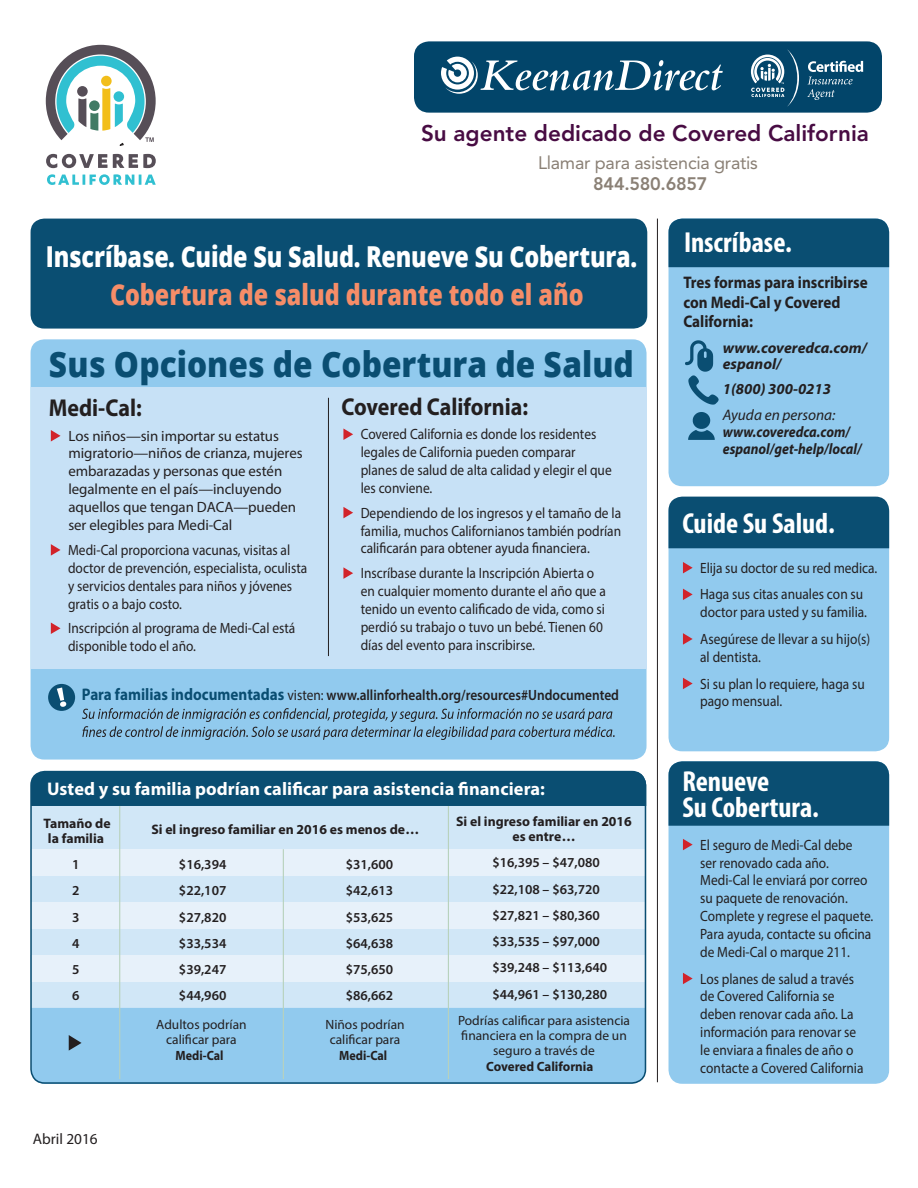
<style>
.page{position:relative;width:918px;height:1188px;background:#fff}
.page>*{position:absolute;margin:0;border:0;box-sizing:border-box;transform-origin:0 0}
.t1{font:800 35.1px "Open Sans";color:#0a4e72;scale:.9 1}
.t2{font:700 condensed 29.1px/26px "Myriad Pro";color:#fff}
.t3{font:800 28.8px "Open Sans";letter-spacing:-.005em;color:#fff;scale:.81 1}
.t4{font:800 28.8px "Open Sans";color:#f68d68;scale:.81 1}
.t5{font:700 24.45px "Myriad Pro";color:#231f20;scale:.9 1}
.t6{font:800 22.5px "Avenir LT Std";color:#480c43}
.t7{font:700 18.3px "Myriad Pro";letter-spacing:.005em;color:#fff}
.t8{font:18px "Avenir LT Std";letter-spacing:-.015em;color:#8a8075}
.t9{font:800 18px "Avenir LT Std";letter-spacing:-.015em;color:#8a8075}
.t10{font:700 16.8px/19.8px "Myriad Pro";color:#231f20;scale:.9 1}
.t11{font:italic 700 15.3px/16.8px "Myriad Pro";color:#231f20;scale:.9 1}
.t12{font:italic 700 15.3px/16.8px "Myriad Pro";color:#231f20}
.t13{font:italic 15.3px "Myriad Pro";color:#231f20}
.t14{font:15.3px "Myriad Pro";color:#231f20}
.t15{font:14.85px/17.9px "Myriad Pro";color:#231f20;scale:.9 1}
.t16{font:14.85px/17.9px "Myriad Pro";color:#231f20}
.t17{font:600 14.85px "Myriad Pro";color:#231f20;scale:.9 1}
.t18{font:600 13.8px/26.2px "Myriad Pro";color:#231f20;text-align:justify}
.t19{font:700 13.8px/15.3px "Myriad Pro";color:#231f20;text-align:center}
.t20{font:13.5px/15.3px "Myriad Pro";color:#231f20;text-align:center}
.t21{font:700 13.5px "Myriad Pro";color:#231f20}
.t22{font:700 13.5px "Myriad Pro";color:#231f20;scale:.9 1}
.s1{font-weight:700;font-size:16.8px;color:#0a4e72}
.s2{font-weight:400}
</style>
<div class="page">
<div style="left:31px;top:339px;width:616px;height:421px;background:#91caee;border-radius:14px"></div>
<div style="left:31px;top:387px;width:616px;height:281px;background:#c7e1f6"></div>
<div style="left:669px;top:219px;width:220px;height:267px;background:#91caee;border-radius:14px"></div>
<div style="left:669px;top:498px;width:220px;height:253px;background:#91caee;border-radius:14px"></div>
<div style="left:669px;top:761px;width:220px;height:323px;background:#91caee;border-radius:14px"></div>
<div style="left:669px;top:219px;width:220px;height:48px;background:#0a4e72"></div>
<div style="left:669px;top:497px;width:220px;height:51px;background:#0a4e72"></div>
<div style="left:669px;top:761px;width:220px;height:65px;background:#0a4e72"></div>
<div style="left:31px;top:219px;width:616px;height:110px;background:#0a4e72;border-radius:14px"></div>
<div style="left:31px;top:771px;width:614px;height:289px;background:#d1e7f7;border-radius:14px"></div>
<div style="left:31px;top:849px;width:614px;height:26px;background:#e7f1fa"></div>
<div style="left:31px;top:902px;width:614px;height:26px;background:#e7f1fa"></div>
<div style="left:31px;top:955px;width:614px;height:26px;background:#e7f1fa"></div>
<div style="left:33px;top:1008px;width:612px;height:76px;background:#91caee"></div>
<div style="left:31px;top:772px;width:615px;height:34px;background:#0a4e72"></div>
<div style="left:30px;top:771px;width:616px;height:313px;border:2px solid #0a4e72;border-radius:14px"></div>
<hr style="left:657px;top:219px;width:1px;height:863px;background:#231f20">
<svg style="left:51px;top:430px;width:10px;height:12px"></svg>
<svg style="left:51px;top:544px;width:10px;height:12px"></svg>
<svg style="left:51px;top:623px;width:10px;height:11px"></svg>
<svg style="left:343px;top:428px;width:10px;height:12px"></svg>
<svg style="left:343px;top:507px;width:10px;height:11px"></svg>
<svg style="left:343px;top:567px;width:10px;height:12px"></svg>
<svg style="left:82px;top:708px;width:533px;height:32px"></svg>
<svg style="left:69px;top:1035px;width:13px;height:16px"></svg>
<hr style="left:119px;top:806px;width:1px;height:273px;background:#b8d2bd">
<hr style="left:283px;top:849px;width:1px;height:230px;background:#b8d2bd">
<hr style="left:448px;top:806px;width:1px;height:273px;background:#b8d2bd">
<hr style="left:328px;top:398px;width:1px;height:258px;background:#231f20">
<div style="left:48px;top:684px;width:27px;height:27px;background:#0a4e72;border-radius:50%"></div>
<svg style="left:57px;top:688px;width:10px;height:19px"></svg>
<svg style="left:683px;top:562px;width:10px;height:11px"></svg>
<svg style="left:683px;top:589px;width:10px;height:11px"></svg>
<svg style="left:683px;top:633px;width:10px;height:12px"></svg>
<svg style="left:683px;top:678px;width:10px;height:11px"></svg>
<svg style="left:683px;top:839px;width:10px;height:11px"></svg>
<svg style="left:683px;top:973px;width:10px;height:11px"></svg>
<img style="left:685px;top:340px;width:29px;height:32px">
<img style="left:688px;top:375px;width:30px;height:30px">
<img style="left:688px;top:412px;width:27px;height:28px">
<svg style="left:46px;top:45px;width:110px;height:140px"></svg>
<div style="left:414px;top:41px;width:468px;height:72px;background:#02456a;border-radius:15px"></div>
<svg style="left:441px;top:57px;width:282px;height:37px"></svg>
<svg style="left:751px;top:49px;width:48px;height:58px"></svg>
<svg style="left:807px;top:61px;width:56px;height:39px"></svg>
<h3 class="t6" style="left:421px;top:123px;width:449px">Su agente dedicado de Covered California</h3>
<p class="t8" style="left:538px;top:153px;width:221px">Llamar para asistencia gratis</p>
<p class="t9" style="left:593px;top:176px;width:116px">844.580.6857</p>
<h3 class="t3" style="left:46px;top:236px;width:732px">Inscríbase. Cuide Su Salud. Renueve Su Cobertura.</h3>
<h3 class="t4" style="left:110px;top:274px;width:586px">Cobertura de salud durante todo el año</h3>
<h1 class="t1" style="left:49px;top:340px;width:652px">Sus Opciones de Cobertura de Salud</h1>
<h3 class="t5" style="left:49px;top:399px;width:105px">Medi-Cal:</h3>
<h3 class="t5" style="left:341px;top:397px;width:209px">Covered California:</h3>
<p class="t15" style="left:361px;top:426px;width:280px">Covered California es donde los residentes legales de California pueden comparar planes de salud de alta calidad y elegir el que les conviene.</p>
<p class="t15" style="left:361px;top:505px;width:291px;text-align:justify">Dependiendo de los ingresos y el tamaño de la familia, muchos Californianos también podrían calificarán para obtener ayuda financiera.</p>
<p class="t15" style="left:361px;top:565px;width:274px">Inscríbase durante la Inscripción Abierta o en cualquier momento durante el año que a tenido un evento calificado de vida, como si perdió su trabajo o tuvo un bebé. Tienen 60 días del evento para inscribirse.</p>
<p class="t17" style="left:82px;top:689px;width:598px"><span class="s1">Para familias indocumentadas</span> <span class="s2">visten:</span> www.allinforhealth.org/resources#Undocumented</p>
<p class="t16" style="left:68px;top:428px;width:236px">Los niños—sin importar su estatus migratorio—niños de crianza, mujeres embarazadas y personas que estén legalmente en el país—incluyendo aquellos que tengan DACA—pueden ser elegibles para Medi-Cal</p>
<p class="t15" style="left:68px;top:542px;width:267px">Medi-Cal proporciona vacunas, visitas al doctor de prevención, especialista, oculista y servicios dentales para niños y jóvenes gratis o a bajo costo.</p>
<p class="t15" style="left:68px;top:620px;width:254px">Inscripción al programa de Medi-Cal está disponible todo el año.</p>
<p class="t7" style="left:47px;top:782px;width:499px">Usted y su familia podrían calificar para asistencia financiera:</p>
<p class="t19" style="left:44px;top:816px;width:69px">Tamaño de la familia</p>
<p class="t18" style="left:72px;top:852px;width:9px">1<br>2<br>3<br>4<br>5<br>6</p>
<p class="t14" style="left:33px;top:1133px;width:66px">Abril 2016</p>
<p class="t19" style="left:151px;top:822px;width:269px">Si el ingreso familiar en 2016 es menos de…</p>
<p class="t19" style="left:456px;top:814px;width:177px">Si el ingreso familiar en 2016 es entre…</p>
<p class="t18" style="left:179px;top:852px;width:49px">$16,394 $22,107 $27,820 $33,534 $39,247 $44,960</p>
<p class="t20" style="left:156px;top:1018px;width:92px">Adultos podrían calificar para</p>
<p class="t22" style="left:176px;top:1050px;width:55px">Medi-Cal</p>
<p class="t18" style="left:346px;top:852px;width:49px">$31,600 $42,613 $53,625 $64,638 $75,650 $86,662</p>
<p class="t18" style="left:492px;top:850px;width:116px;text-align:left">$16,395 – $47,080 $22,108 – $63,720 $27,821 – $80,360 $33,535 – $97,000 $39,248 – $113,640 $44,961 – $130,280</p>
<p class="t20" style="left:325px;top:1018px;width:81px">Niños podrían calificar para</p>
<p class="t22" style="left:339px;top:1050px;width:55px">Medi-Cal</p>
<p class="t20" style="left:458px;top:1014px;width:173px">Podrías calificar para asistencia financiera en la compra de un seguro a través de</p>
<p class="t21" style="left:486px;top:1061px;width:109px">Covered California</p>
<h2 class="t2" style="left:684px;top:229px;width:109px">Inscríbase.</h2>
<p class="t10" style="left:683px;top:273px;width:206px">Tres formas para inscribirse con Medi-Cal y Covered<br>California:</p>
<p class="t12" style="left:723px;top:340px;width:146px">www.coveredca.com/ espanol/</p>
<p class="t12" style="left:723px;top:381px;width:110px">1(800) 300-0213</p>
<p class="t13" style="left:723px;top:406px;width:114px">Ayuda en persona:</p>
<p class="t11" style="left:723px;top:424px;width:156px">www.coveredca.com/ espanol/get-help/local/</p>
<h2 class="t2" style="left:682px;top:510px;width:154px">Cuide Su Salud.</h2>
<p class="t15" style="left:700px;top:555px;width:198px;line-height:26.7px">Elija su doctor de su red medica.<br>Haga sus citas anuales con su</p>
<p class="t15" style="left:700px;top:600px;width:191px;line-height:26.7px">doctor para usted y su familia.<br>Asegúrese de llevar a su hijo(s)</p>
<p class="t15" style="left:700px;top:645px;width:184px;line-height:26.7px">al dentista.<br>Si su plan lo requiere, haga su</p>
<p class="t15" style="left:700px;top:693px;width:93px">pago mensual.</p>
<h2 class="t2" style="left:682px;top:768px;width:138px">Renueve<br>Su Cobertura.</h2>
<p class="t15" style="left:700px;top:837px;width:194px">El seguro de Medi-Cal debe<br>ser renovado cada año.<br>Medi-Cal le enviará por correo su paquete de renovación.<br>Complete y regrese el paquete.<br>Para ayuda, contacte su oficina de Medi-Cal o marque 211.</p>
<p class="t15" style="left:700px;top:971px;width:183px">Los planes de salud a través de Covered California se deben renovar cada año. La información para renovar se le enviara a finales de año o contacte a Covered California</p>
</div>
